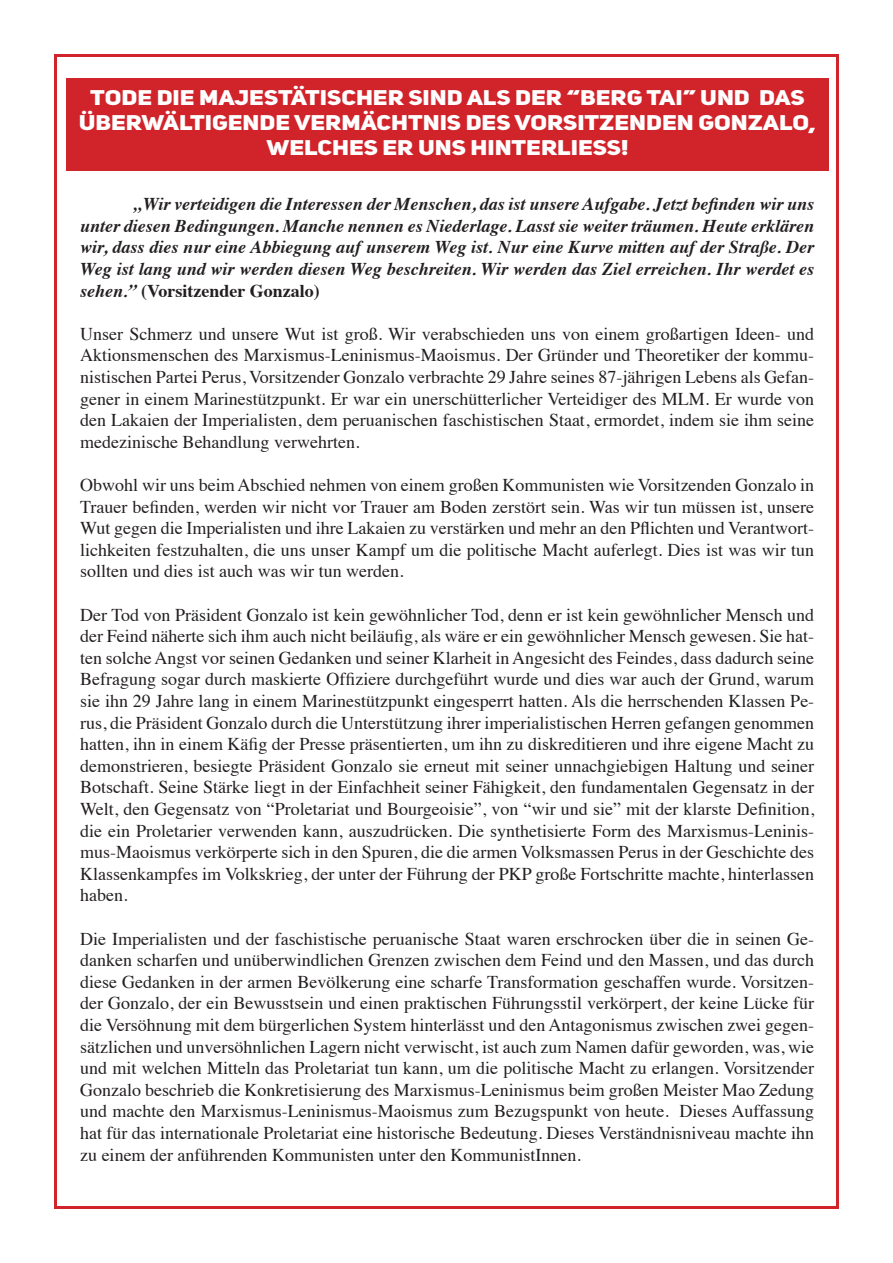
<style>
.page{position:relative;width:893px;height:1263px;background:#fff}
.page>*{position:absolute;margin:0;border:0;box-sizing:border-box;transform-origin:0 0}
.t1{font:21px/25.2px "Uni Sans Heavy CAPS";color:#fff;text-align:center;scale:1.19 1}
.t2{font:18px/21.6px "Times";color:#231f20;text-align:justify}
.t3{font:italic 700 18px/21.6px "Times";color:#231f20;text-align:justify}
.s1{font-style:normal}
</style>
<div class="page">
<div style="left:66px;top:78px;width:762px;height:92px;background:#d1232a"></div>
<p class="t1" style="left:79px;top:84px;width:621px">TODE DIE MAJESTÄTISCHER SIND ALS DER “BERG TAI” UND DAS<br>ÜBERWÄLTIGENDE VERMÄCHTNIS DES VORSITZENDEN GONZALO,<br>WELCHES ER UNS HINTERLIESS!</p>
<p class="t3" style="left:80px;top:192px;width:736px;text-indent:54px">„Wir verteidigen die Interessen der Menschen, das ist unsere Aufgabe. Jetzt befinden wir uns unter diesen Bedingungen. Manche nennen es Niederlage. Lasst sie weiter träumen. Heute erklären wir, dass dies nur eine Abbiegung auf unserem Weg ist. Nur eine Kurve mitten auf der Straße. Der Weg ist lang und wir werden diesen Weg beschreiten. Wir werden das Ziel erreichen. Ihr werdet es sehen.” <span class="s1">(Vorsitzender Gonzalo)</span></p>
<p class="t2" style="left:80px;top:321px;width:736px">Unser Schmerz und unsere Wut ist groß. Wir verabschieden uns von einem großartigen Ideen- und Aktionsmenschen des Marxismus-Leninismus-Maoismus. Der Gründer und Theoretiker der kommu&shy;nistischen Partei Perus, Vorsitzender Gonzalo verbrachte 29 Jahre seines 87-jährigen Lebens als Gefan&shy;gener in einem Marinestützpunkt. Er war ein unerschütterlicher Verteidiger des MLM. Er wurde von den Lakaien der Imperialisten, dem peruanischen faschistischen Staat, ermordet, indem sie ihm seine medezinische Behandlung verwehrten.</p>
<p class="t2" style="left:80px;top:473px;width:736px">Obwohl wir uns beim Abschied nehmen von einem großen Kommunisten wie Vorsitzenden Gonzalo in Trauer befinden, werden wir nicht vor Trauer am Boden zerstört sein. Was wir tun müssen ist, unsere Wut gegen die Imperialisten und ihre Lakaien zu verstärken und mehr an den Pflichten und Verantwort&shy;lichkeiten festzuhalten, die uns unser Kampf um die politische Macht auferlegt. Dies ist was wir tun sollten und dies ist auch was wir tun werden.</p>
<p class="t2" style="left:80px;top:602px;width:736px">Der Tod von Präsident Gonzalo ist kein gewöhnlicher Tod, denn er ist kein gewöhnlicher Mensch und der Feind näherte sich ihm auch nicht beiläufig, als wäre er ein gewöhnlicher Mensch gewesen. Sie hat&shy;ten solche Angst vor seinen Gedanken und seiner Klarheit in Angesicht des Feindes, dass dadurch seine Befragung sogar durch maskierte Offiziere durchgeführt wurde und dies war auch der Grund, warum sie ihn 29 Jahre lang in einem Marinestützpunkt eingesperrt hatten. Als die herrschenden Klassen Pe&shy;rus, die Präsident Gonzalo durch die Unterstützung ihrer imperialistischen Herren gefangen genommen hatten, ihn in einem Käfig der Presse präsentierten, um ihn zu diskreditieren und ihre eigene Macht zu demonstrieren, besiegte Präsident Gonzalo sie erneut mit seiner unnachgiebigen Haltung und seiner Botschaft. Seine Stärke liegt in der Einfachheit seiner Fähigkeit, den fundamentalen Gegensatz in der Welt, den Gegensatz von “Proletariat und Bourgeoisie”, von “wir und sie” mit der klarste Definition, die ein Proletarier verwenden kann, auszudrücken. Die synthetisierte Form des Marxismus-Leninis&shy;mus-Maoismus verkörperte sich in den Spuren, die die armen Volksmassen Perus in der Geschichte des Klassenkampfes im Volkskrieg, der unter der Führung der PKP große Fortschritte machte, hinterlassen haben.</p>
<p class="t2" style="left:80px;top:926px;width:736px">Die Imperialisten und der faschistische peruanische Staat waren erschrocken über die in seinen Ge&shy;danken scharfen und unüberwindlichen Grenzen zwischen dem Feind und den Massen, und das durch diese Gedanken in der armen Bevölkerung eine scharfe Transformation geschaffen wurde. Vorsitzen&shy;der Gonzalo, der ein Bewusstsein und einen praktischen Führungsstil verkörpert, der keine Lücke für die Versöhnung mit dem bürgerlichen System hinterlässt und den Antagonismus zwischen zwei gegen&shy;sätzlichen und unversöhnlichen Lagern nicht verwischt, ist auch zum Namen dafür geworden, was, wie und mit welchen Mitteln das Proletariat tun kann, um die politische Macht zu erlangen. Vorsitzender Gonzalo beschrieb die Konkretisierung des Marxismus-Leninismus beim großen Meister Mao Zedung und machte den Marxismus-Leninismus-Maoismus zum Bezugspunkt von heute. Dieses Auffassung hat für das internationale Proletariat eine historische Bedeutung. Dieses Verständnisniveau machte ihn zu einem der anführenden Kommunisten unter den KommunistInnen.</p>
</div>
